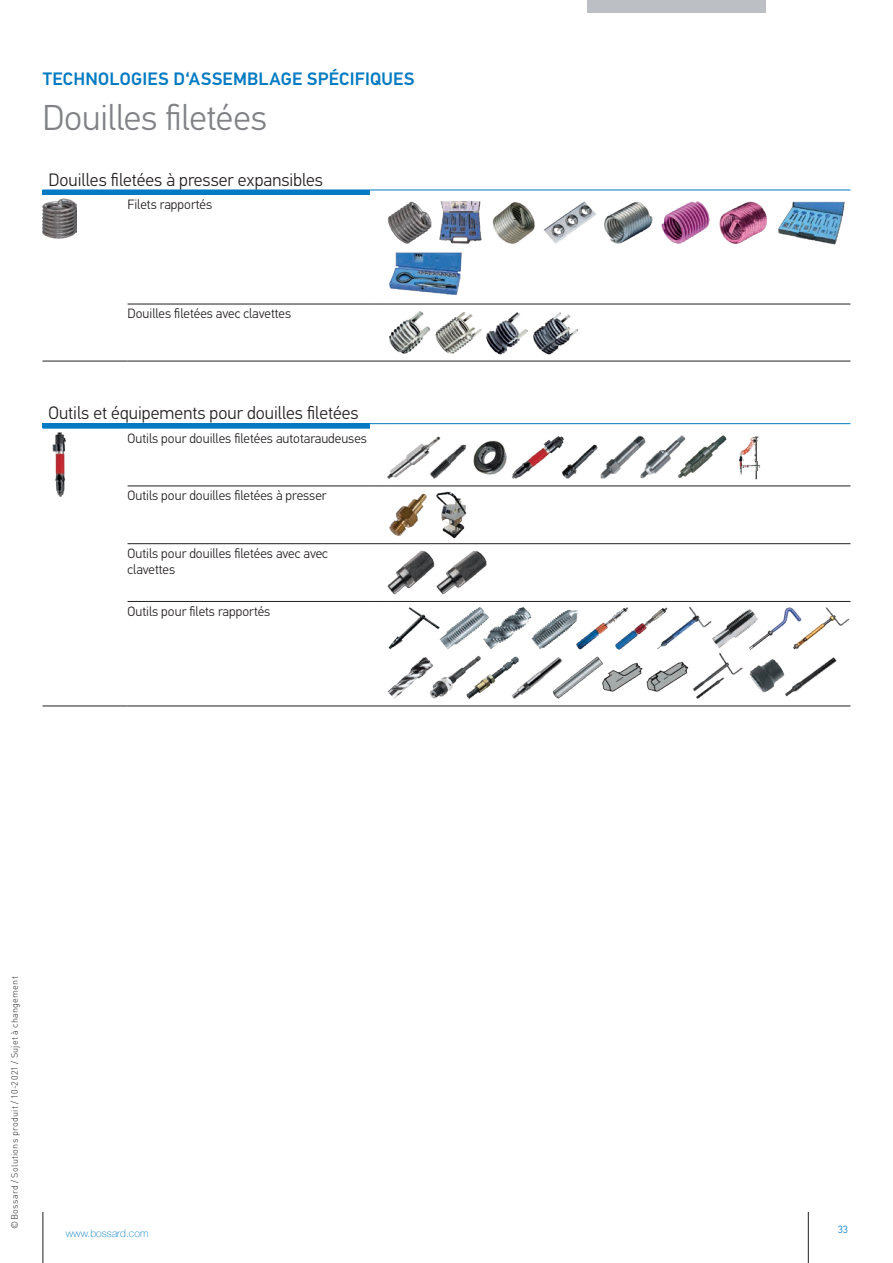
<style>
.page{position:relative;width:893px;height:1263px;background:#fff}
.page>*{position:absolute;margin:0;border:0;box-sizing:border-box;transform-origin:0 0}
.t1{font:300 36px "PFDIN Text Pro";letter-spacing:-.005em;color:#808285}
.t2{font:300 18px "PFDIN Text Pro";color:#231f20}
.t3{font:500 18px "PFDIN Text Pro";letter-spacing:.015em;color:#007ac2}
.t4{font:300 13.5px/16.2px "PFDIN Text Pro";color:#231f20}
.t5{font:100 10.5px "Helvetica Neue LT Com";color:#007ac2}
.t6{font:300 10.5px "PFDIN Text Pro";color:#007ac2}
.t7{font:300 9px "DINOT";letter-spacing:.03em;color:#231f20}
</style>
<div class="page">
<hr style="left:808px;top:1212px;width:1px;height:51px;background:#231f20">
<hr style="left:43px;top:1212px;width:1px;height:51px;background:#231f20">
<div style="left:587px;top:0;width:178px;height:13px;background:#bcc0c5"></div>
<hr style="left:43px;top:190px;width:327px;height:4px;background:#007ac2">
<svg style="left:370px;top:190px;width:17px;height:1px"></svg>
<hr style="left:387px;top:190px;width:463px;height:1px;background:#007ac2">
<hr style="left:43px;top:194px;width:85px;height:1px;background:#007ac2">
<hr style="left:128px;top:194px;width:242px;height:1px;background:#007ac2">
<hr style="left:128px;top:304px;width:242px;height:1px;background:#231f20">
<svg style="left:370px;top:304px;width:17px;height:1px"></svg>
<hr style="left:387px;top:304px;width:463px;height:1px;background:#231f20">
<hr style="left:43px;top:361px;width:85px;height:1px;background:#231f20">
<hr style="left:128px;top:361px;width:242px;height:1px;background:#231f20">
<svg style="left:370px;top:361px;width:17px;height:1px"></svg>
<hr style="left:387px;top:361px;width:463px;height:1px;background:#231f20">
<img style="left:43px;top:199px;width:33px;height:40px">
<img style="left:388px;top:201px;width:457px;height:94px">
<img style="left:389px;top:311px;width:190px;height:44px">
<hr style="left:43px;top:424px;width:327px;height:4px;background:#007ac2">
<hr style="left:43px;top:423px;width:85px;height:1px;background:#007ac2">
<hr style="left:128px;top:423px;width:242px;height:1px;background:#007ac2">
<svg style="left:370px;top:423px;width:17px;height:1px"></svg>
<hr style="left:387px;top:423px;width:463px;height:1px;background:#007ac2">
<hr style="left:43px;top:428px;width:85px;height:1px;background:#007ac2">
<hr style="left:128px;top:428px;width:242px;height:1px;background:#007ac2">
<hr style="left:128px;top:486px;width:242px;height:1px;background:#231f20">
<svg style="left:370px;top:486px;width:17px;height:1px"></svg>
<hr style="left:387px;top:486px;width:463px;height:1px;background:#231f20">
<hr style="left:128px;top:543px;width:242px;height:1px;background:#231f20">
<svg style="left:370px;top:543px;width:17px;height:1px"></svg>
<hr style="left:387px;top:543px;width:463px;height:1px;background:#231f20">
<hr style="left:128px;top:601px;width:242px;height:1px;background:#231f20">
<svg style="left:370px;top:601px;width:17px;height:1px"></svg>
<hr style="left:387px;top:601px;width:463px;height:1px;background:#231f20">
<hr style="left:43px;top:706px;width:85px;height:1px;background:#231f20">
<hr style="left:128px;top:706px;width:242px;height:1px;background:#231f20">
<svg style="left:370px;top:706px;width:17px;height:1px"></svg>
<hr style="left:387px;top:706px;width:463px;height:1px;background:#231f20">
<img style="left:52px;top:432px;width:14px;height:64px">
<img style="left:387px;top:435px;width:374px;height:45px">
<img style="left:389px;top:491px;width:78px;height:48px">
<img style="left:387px;top:550px;width:100px;height:45px">
<img style="left:387px;top:606px;width:463px;height:93px">
<h2 class="t3" style="left:43px;top:68px;width:373px">TECHNOLOGIES D‘ASSEMBLAGE SPÉCIFIQUES</h2>
<h1 class="t1" style="left:43px;top:97px;width:226px">Douilles filetées</h1>
<h2 class="t2" style="left:49px;top:169px;width:276px">Douilles filetées à presser expansibles</h2>
<p class="t4" style="left:128px;top:196px;width:86px">Filets rapportés</p>
<p class="t4" style="left:128px;top:306px;width:165px">Douilles filetées avec clavettes</p>
<h2 class="t2" style="left:49px;top:403px;width:312px">Outils et équipements pour douilles filetées</h2>
<p class="t4" style="left:128px;top:430px;width:241px">Outils pour douilles filetées autotaraudeuses</p>
<p class="t4" style="left:128px;top:488px;width:201px">Outils pour douilles filetées à presser</p>
<p class="t4" style="left:128px;top:545px;width:202px">Outils pour douilles filetées avec avec clavettes</p>
<p class="t4" style="left:128px;top:603px;width:144px">Outils pour filets rapportés</p>
<p class="t7" style="left:8px;top:1228px;width:253px;rotate:-90deg">©Bossard / Solutions produit / 10-2021 / Sujet à changement</p>
<p class="t5" style="left:66px;top:1227px;width:84px">www.bossard.com</p>
<p class="t6" style="left:838px;top:1223px;width:12px">33</p>
</div>
